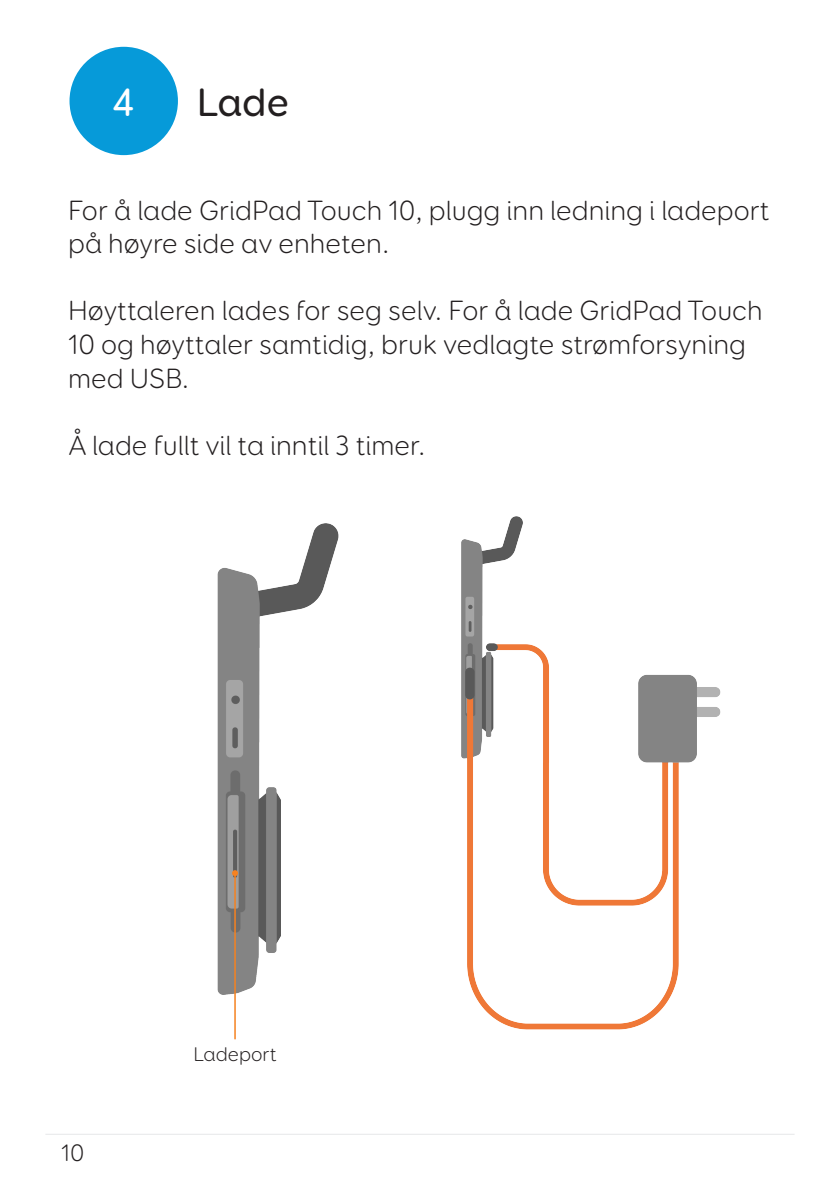
<style>
.page{position:relative;width:840px;height:1191px;background:#fff}
.page>*{position:absolute;margin:0;border:0;box-sizing:border-box;transform-origin:0 0}
.Page___section_headi{font:500 40px "Booster Next FY";color:#231f20}
.t1{font:500 40px "Booster Next FY";color:#fff}
.t2{font:300 28px/33.6px "Booster Next FY";color:#231f20}
.t3{font:300 24px "Booster Next FY";color:#231f20}
.t4{font:300 20px "Booster Next FY";color:#231f20}
</style>
<div class="page">
<hr style="left:45px;top:1133px;width:749px;height:1px;background:#e6e7e9">
<div style="left:69px;top:47px;width:109px;height:108px;background:#069ad9;border-radius:50%"></div>
<img style="left:461px;top:516px;width:260px;height:514px">
<img style="left:217px;top:523px;width:122px;height:472px">
<hr style="left:234px;top:873px;width:2px;height:165px;background:#f58220">
<svg style="left:232px;top:870px;width:6px;height:6px"></svg>
<p class="t1" style="left:112px;top:77px;width:23px">4</p>
<p class="Page___section_headi" style="left:197px;top:77px;width:94px">Lade</p>
<p class="t2" style="left:68px;top:193px;width:702px">For å lade GridPad Touch 10, plugg inn ledning i ladeport</p>
<p class="t2" style="left:68px;top:227px;width:322px">på høyre side av enheten.</p>
<p class="t2" style="left:68px;top:294px;width:695px">Høyttaleren lades for seg selv. For å lade GridPad Touch<br>10 og høyttaler samtidig, bruk vedlagte strømforsyning med USB.</p>
<p class="t2" style="left:68px;top:428px;width:359px">Å lade fullt vil ta inntil 3 timer.</p>
<p class="t3" style="left:61px;top:1138px;width:25px">10</p>
<p class="t4" style="left:193px;top:1042px;width:85px">Ladeport</p>
</div>
